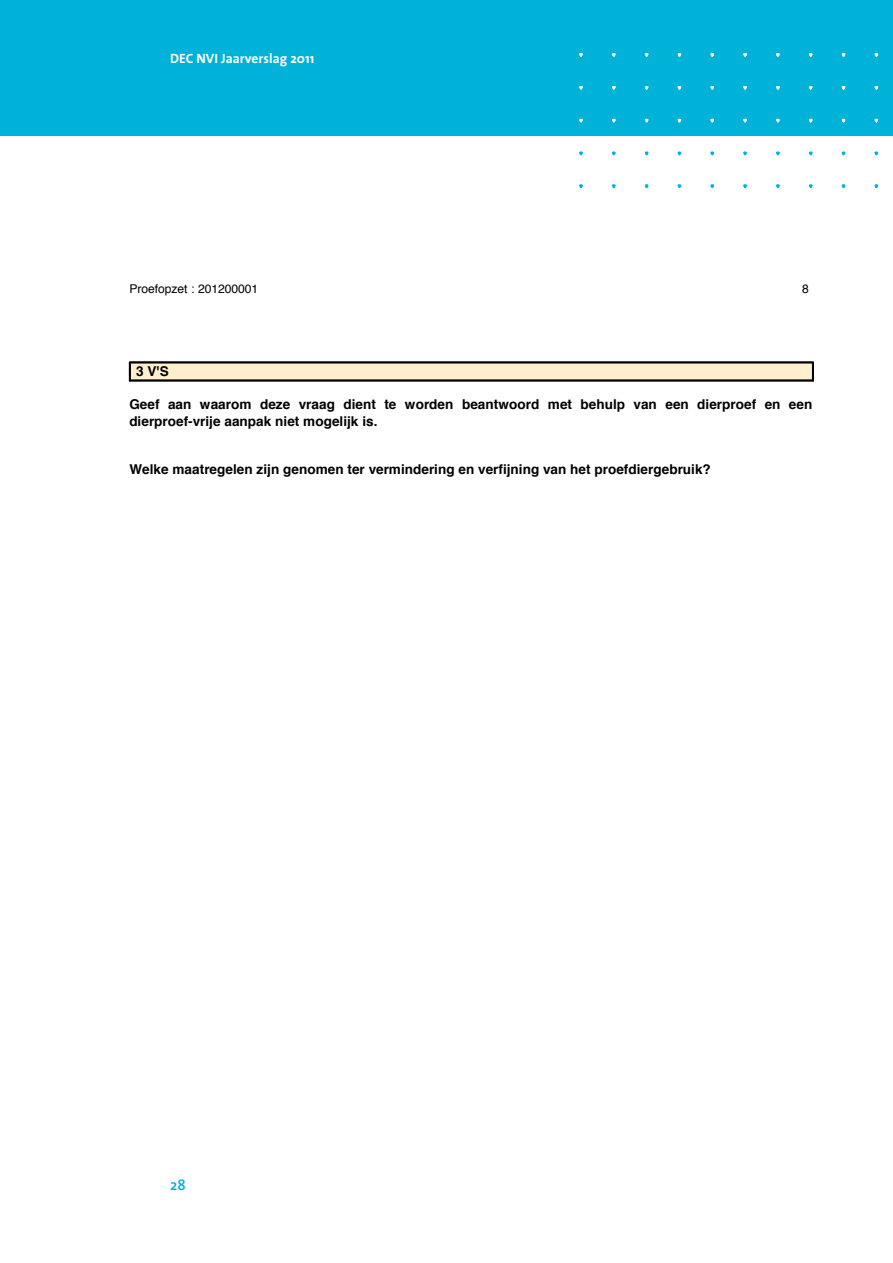
<style>
.page{position:relative;width:893px;height:1263px;background:#fff}
.page>*{position:absolute;margin:0;border:0;box-sizing:border-box;transform-origin:0 0}
.t1{font:600 15px "The Sans";color:#00b2d7}
.t2{font:700 13.5px/16.2px "Helvetica";letter-spacing:.005em;color:#000}
.t3{font:700 13.5px "The Sans";letter-spacing:.005em;color:#fff}
.t4{font:12.15px "Helvetica";letter-spacing:-.005em;color:#000}
</style>
<div class="page">
<div style="left:0;top:0;width:893px;height:136px;background:#00b2d7"></div>
<svg style="left:579px;top:53px;width:4px;height:4px"></svg>
<svg style="left:612px;top:53px;width:3px;height:4px"></svg>
<svg style="left:579px;top:86px;width:4px;height:4px"></svg>
<svg style="left:579px;top:119px;width:4px;height:3px"></svg>
<svg style="left:579px;top:152px;width:4px;height:3px"></svg>
<svg style="left:579px;top:184px;width:4px;height:4px"></svg>
<svg style="left:612px;top:184px;width:3px;height:4px"></svg>
<svg style="left:645px;top:53px;width:3px;height:4px"></svg>
<svg style="left:645px;top:86px;width:3px;height:4px"></svg>
<svg style="left:645px;top:184px;width:3px;height:4px"></svg>
<svg style="left:678px;top:53px;width:3px;height:4px"></svg>
<svg style="left:678px;top:86px;width:3px;height:4px"></svg>
<svg style="left:678px;top:184px;width:3px;height:4px"></svg>
<svg style="left:710px;top:53px;width:4px;height:4px"></svg>
<svg style="left:710px;top:86px;width:4px;height:4px"></svg>
<svg style="left:710px;top:184px;width:4px;height:4px"></svg>
<svg style="left:743px;top:53px;width:4px;height:4px"></svg>
<svg style="left:743px;top:86px;width:4px;height:4px"></svg>
<svg style="left:743px;top:119px;width:4px;height:3px"></svg>
<svg style="left:743px;top:184px;width:4px;height:4px"></svg>
<svg style="left:776px;top:53px;width:4px;height:4px"></svg>
<svg style="left:776px;top:86px;width:4px;height:4px"></svg>
<svg style="left:776px;top:119px;width:4px;height:3px"></svg>
<svg style="left:776px;top:152px;width:4px;height:3px"></svg>
<svg style="left:776px;top:184px;width:4px;height:4px"></svg>
<svg style="left:809px;top:53px;width:3px;height:4px"></svg>
<svg style="left:809px;top:184px;width:3px;height:4px"></svg>
<svg style="left:842px;top:53px;width:3px;height:4px"></svg>
<svg style="left:842px;top:86px;width:3px;height:4px"></svg>
<svg style="left:842px;top:184px;width:3px;height:4px"></svg>
<svg style="left:875px;top:53px;width:3px;height:4px"></svg>
<svg style="left:875px;top:86px;width:3px;height:4px"></svg>
<svg style="left:875px;top:184px;width:3px;height:4px"></svg>
<div style="left:129px;top:362px;width:684px;height:18px;background:#ffefce"></div>
<hr style="left:129px;top:362px;width:684px;height:1px;background:#000">
<hr style="left:129px;top:363px;width:684px;height:1px;background:#000">
<svg style="left:129px;top:364px;width:2px;height:16px"></svg>
<hr style="left:129px;top:381px;width:684px;height:1px;background:#000">
<hr style="left:129px;top:380px;width:684px;height:1px;background:#000">
<svg style="left:812px;top:362px;width:2px;height:19px"></svg>
<p class="t3" style="left:170px;top:47px;width:146px">DEC NVI Jaarverslag 2011</p>
<p class="t4" style="left:129px;top:279px;width:130px">Proefopzet : 201200001</p>
<p class="t4" style="left:802px;top:279px;width:8px">8</p>
<p class="t2" style="left:136px;top:363px;width:34px">3 V'S</p>
<p class="t2" style="left:129px;top:397px;width:685px">Geef aan waarom deze vraag dient te worden beantwoord met behulp van een dierproef en een dierproef-vrije aanpak niet mogelijk is.</p>
<p class="t2" style="left:129px;top:462px;width:583px">Welke maatregelen zijn genomen ter vermindering en verfijning van het proefdiergebruik?</p>
<p class="t1" style="left:170px;top:1172px;width:17px">28</p>
</div>
